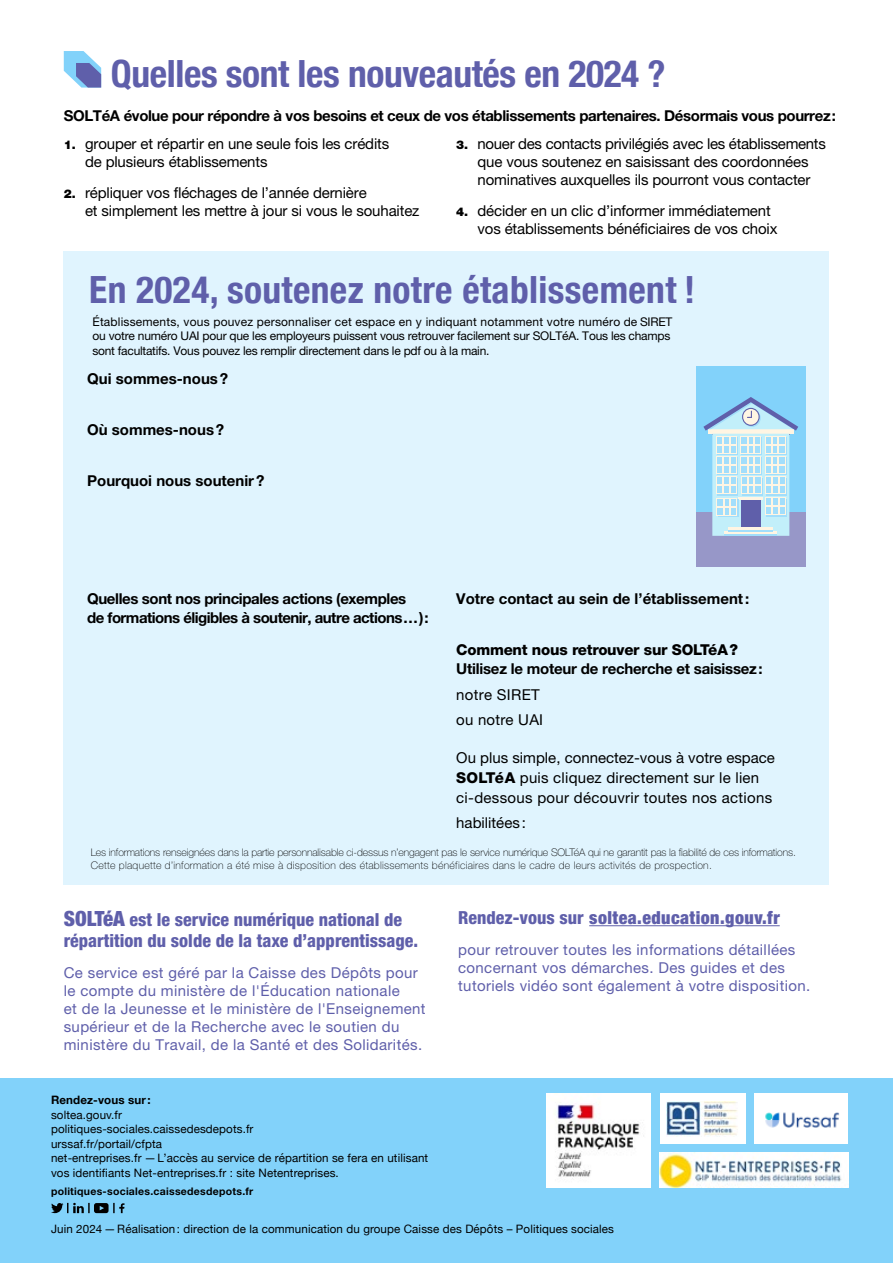
<style>
.page{position:relative;width:893px;height:1263px;background:#fff}
.page>*{position:absolute;margin:0;border:0;box-sizing:border-box;transform-origin:0 0}
.TITRE{font:700 condensed 37.5px "Helvetica Neue";letter-spacing:.01em;color:#5f5faa}
.TITRE-2{font:700 condensed 37.5px "Helvetica Neue";letter-spacing:-.01em;color:#5f5faa}
.Texte{font:800 condensed 18px/21px "Helvetica Neue LT Pro";color:#5f5faa}
.Texte-2{font:900 condensed 18px "Helvetica Neue LT Pro";letter-spacing:.025em;color:#5f5faa}
.Texte-3{font:15px/18px "Helvetica Neue LT Pro";letter-spacing:-.01em;color:#000}
.Texte-4{font:15px/18px "Helvetica Neue LT Pro";letter-spacing:.025em;color:#5f5faa}
.Texte-5{font:700 15px/19.5px "Helvetica Neue LT Pro";letter-spacing:-.025em;color:#000}
.Texte-6{font:15px/19.5px "Helvetica Neue LT Pro";letter-spacing:.015em;color:#000}
.Texte-7{font:700 15px "Helvetica Neue LT Pro";color:#000}
.Texte-8{font:15px/25.5px "Helvetica Neue LT Pro";letter-spacing:.02em;color:#000}
.Notes_de_bas_de_page{font:12px/14.7px "Helvetica Neue LT Pro";letter-spacing:-.02em;color:#000}
.t1{font:11.55px/14.4px "Helvetica Neue";letter-spacing:.01em;color:#000}
.t2{font:700 11.55px "Helvetica Neue";letter-spacing:.01em;color:#000}
.Texte-9{font:100 10.5px/12.6px "Helvetica Neue LT Pro";letter-spacing:-.01em;color:#000}
.t3{font:700 10.5px "Helvetica Neue LT Pro";letter-spacing:.025em;color:#000}
.s1{font-weight:900;font-size:12px}
.s2{font-weight:800}
.s3{font-weight:900;font-size:21px}
</style>
<div class="page">
<div style="left:0;top:1078px;width:893px;height:185px;background:#82d2fa"></div>
<svg style="left:51px;top:1203px;width:73px;height:10px"></svg>
<img style="left:547px;top:1093px;width:104px;height:94px">
<div style="left:660px;top:1093px;width:86px;height:51px;background:#fff"></div>
<img style="left:667px;top:1101px;width:71px;height:35px">
<div style="left:754px;top:1093px;width:94px;height:51px;background:#fff"></div>
<img style="left:765px;top:1112px;width:74px;height:16px">
<img style="left:659px;top:1152px;width:189px;height:35px">
<div style="left:64px;top:251px;width:765px;height:633px;background:#e0f4fe"></div>
<hr style="left:589px;top:925px;width:191px;height:1px;background:#5f5faa">
<div style="left:696px;top:366px;width:109px;height:176px;background:#82d2fa"></div>
<div style="left:696px;top:512px;width:109px;height:54px;background:#9797c8"></div>
<svg style="left:703px;top:397px;width:95px;height:139px"></svg>
<svg style="left:64px;top:51px;width:37px;height:37px"></svg>
<p class="TITRE-2" style="left:111px;top:43px;width:556px">Quelles sont les nouveautés en 2024 ?</p>
<p class="Texte-5" style="left:64px;top:106px;width:774px">SOLTéA évolue pour répondre à vos besoins et ceux de vos établissements partenaires. Désormais vous pourrez:</p>
<p class="Texte-3" style="left:85px;top:135px;width:306px;text-indent:-21px"><span class="s1">1.</span> grouper et répartir en une seule fois les crédits de plusieurs établissements</p>
<p class="Texte-3" style="left:85px;top:183px;width:336px;text-indent:-21px"><span class="s1">2.</span> répliquer vos fléchages de l’année dernière<br>et simplement les mettre à jour si vous le souhaitez</p>
<p class="Texte-3" style="left:456px;top:135px;width:371px;text-align:center"><span class="s1">3.</span> nouer des contacts privilégiés avec les établissements que vous soutenez en saisissant des coordonnées nominatives auxquelles ils pourront vous contacter</p>
<p class="Texte-3" style="left:477px;top:201px;width:301px;text-indent:-21px"><span class="s1">4.</span> décider en un clic d’informer immédiatement vos établissements bénéficiaires de vos choix</p>
<p class="TITRE" style="left:89px;top:258px;width:607px">En 2024, soutenez notre établissement !</p>
<p class="Notes_de_bas_de_page" style="left:92px;top:314px;width:581px">Établissements, vous pouvez personnaliser cet espace en y indiquant notamment votre numéro de SIRET ou votre numéro UAI pour que les employeurs puissent vous retrouver facilement sur SOLTéA. Tous les champs sont facultatifs. Vous pouvez les remplir directement dans le pdf ou à la main.</p>
<p class="Texte-7" style="left:87px;top:369px;width:142px">Qui sommes-nous?</p>
<p class="Texte-7" style="left:87px;top:420px;width:139px">Où sommes-nous?</p>
<p class="Texte-7" style="left:87px;top:471px;width:179px">Pourquoi nous soutenir?</p>
<p class="Texte-5" style="left:87px;top:588px;width:343px">Quelles sont nos principales actions (exemples<br>de formations éligibles à soutenir, autre actions…):</p>
<p class="Texte-7" style="left:456px;top:589px;width:294px">Votre contact au sein de l’établissement:</p>
<p class="Texte-5" style="left:456px;top:639px;width:308px"><span class="s2">Comment nous retrouver sur SOLTéA?<br></span>Utilisez le moteur de recherche et saisissez:</p>
<p class="Texte-8" style="left:456px;top:681px;width:88px">notre SIRET ou notre UAI</p>
<p class="Texte-6" style="left:456px;top:748px;width:320px">Ou plus simple, connectez-vous à votre espace<br><span class="s2">SOLTéA</span> puis cliquez directement sur le lien ci-dessous pour découvrir toutes nos actions</p>
<p class="Texte-3" style="left:456px;top:813px;width:71px">habilitées :</p>
<p class="Texte-9" style="left:91px;top:846px;width:707px">Les informations renseignées dans la partie personnalisable ci-dessus n’engagent pas le service numérique SOLTéA qui ne garantit pas la fiabilité de ces informations.<br>Cette plaquette d’information a été mise à disposition des établissements bénéficiaires dans le cadre de leurs activités de prospection.</p>
<p class="Texte" style="left:64px;top:909px;width:356px"><span class="s3">SOLTéA</span> est le service numérique national de répartition du solde de la taxe d’apprentissage.</p>
<p class="Texte-4" style="left:64px;top:963px;width:363px">Ce service est géré par la Caisse des Dépôts pour le compte du ministère de l'Éducation nationale<br>et de la Jeunesse et le ministère de l'Enseignement supérieur et de la Recherche avec le soutien du ministère du Travail, de la Santé et des Solidarités.</p>
<p class="t2" style="left:51px;top:1091px;width:101px">Rendez-vous sur:</p>
<p class="t1" style="left:51px;top:1108px;width:379px">soltea.gouv.fr<br>politiques-sociales.caissedesdepots.fr<br>urssaf.fr/portail/cfpta<br>net-entreprises.fr —L’accès au service de répartition se fera en utilisant vos identifiants Net-entreprises.fr : site Netentreprises.</p>
<p class="t3" style="left:51px;top:1185px;width:204px">politiques-sociales.caissedesdepots.fr</p>
<p class="Texte-2" style="left:458px;top:906px;width:323px"><span class="s2">Rendez-vous sur</span> soltea.education.gouv.fr</p>
<p class="Texte-4" style="left:458px;top:940px;width:354px">pour retrouver toutes les informations détaillées concernant vos démarches. Des guides et des tutoriels vidéo sont également à votre disposition.</p>
<p class="t1" style="left:51px;top:1222px;width:565px">Juin 2024—Réalisation : direction de la communication du groupe Caisse des Dépôts – Politiques sociales</p>
</div>
